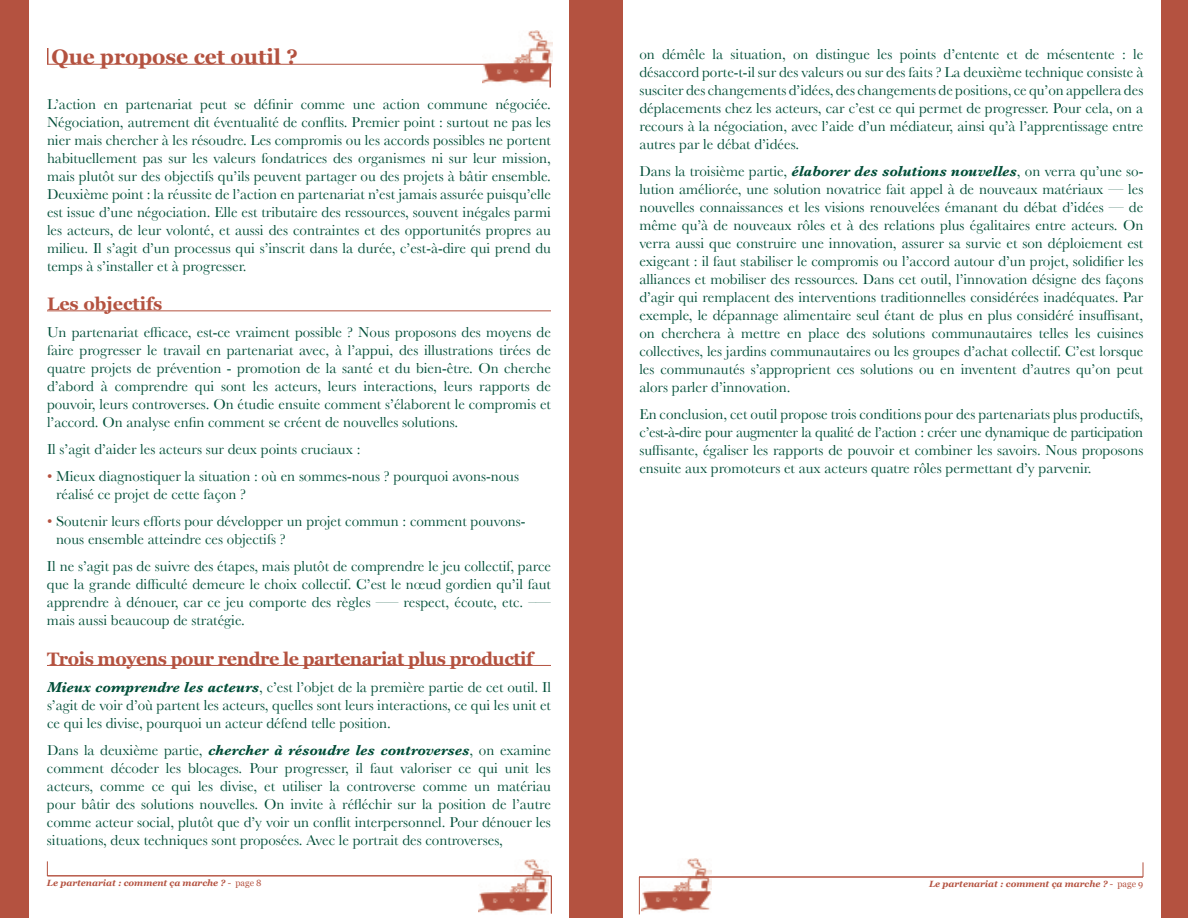
<style>
.page{position:relative;width:1188px;height:918px;background:#fff}
.page>*{position:absolute;margin:0;border:0;box-sizing:border-box;transform-origin:0 0}
.t1{font:700 21px "Georgia";color:#b45240}
.t2{font:700 18px "Georgia";letter-spacing:-.025em;color:#b45240}
.t3{font:700 18px "Georgia";color:#b45240}
.t4{font:15px/18px "Baskerville";color:#004e38;text-align:justify}
.t5{font:italic 700 9px "Georgia";color:#b45240}
.s1{color:#b45240}
.s2{font-weight:700;font-style:italic}
.s3{font-weight:400;font-style:normal}
</style>
<div class="page">
<div style="left:0;top:0;width:29px;height:918px;background:#b45240"></div>
<div style="left:596px;top:0;width:27px;height:918px;background:#b45240"></div>
<div style="left:569px;top:0;width:27px;height:918px;background:#b45240"></div>
<img style="left:482px;top:31px;width:70px;height:54px">
<img style="left:479px;top:859px;width:69px;height:54px">
<svg style="left:550px;top:65px;width:1px;height:22px"></svg>
<svg style="left:47px;top:48px;width:2px;height:16px"></svg>
<hr style="left:47px;top:64px;width:504px;height:1px;background:#b45240">
<hr style="left:47px;top:310px;width:504px;height:1px;background:#b45240">
<hr style="left:47px;top:665px;width:504px;height:1px;background:#b45240">
<hr style="left:47px;top:875px;width:504px;height:1px;background:#b45240">
<hr style="left:551px;top:876px;width:1px;height:37px;background:#b45240">
<svg style="left:47px;top:861px;width:1px;height:14px"></svg>
<div style="left:1161px;top:0;width:27px;height:918px;background:#b45240"></div>
<img style="left:642px;top:858px;width:70px;height:54px">
<hr style="left:639px;top:877px;width:504px;height:1px;background:#b45240">
<svg style="left:1143px;top:862px;width:1px;height:15px"></svg>
<hr style="left:639px;top:877px;width:1px;height:37px;background:#b45240">
<h1 class="t1" style="left:52px;top:45px;width:248px">Que propose cet outil ?</h1>
<p class="t4" style="left:47px;top:95px;width:506px">L’action en partenariat peut se définir comme une action commune négociée.<br>Négociation, autrement dit éventualité de conflits. Premier point : surtout ne pas les nier mais chercher à les résoudre. Les compromis ou les accords possibles ne portent habituellement pas sur les valeurs fondatrices des organismes ni sur leur mission, mais plutôt sur des objectifs qu’ils peuvent partager ou des projets à bâtir ensemble.<br>Deuxième point : la réussite de l’action en partenariat n’est jamais assurée puisqu’elle est issue d’une négociation. Elle est tributaire des ressources, souvent inégales parmi les acteurs, de leur volonté, et aussi des contraintes et des opportunités propres au milieu. Il s’agit d’un processus qui s’inscrit dans la durée, c’est-à-dire qui prend du temps à s’installer et à progresser.</p>
<p class="t3" style="left:47px;top:294px;width:117px">Les objectifs</p>
<p class="t4" style="left:47px;top:323px;width:506px">Un partenariat efficace, est-ce vraiment possible ? Nous proposons des moyens de faire progresser le travail en partenariat avec, à l’appui, des illustrations tirées de quatre projets de prévention - promotion de la santé et du bien-être. On cherche d’abord à comprendre qui sont les acteurs, leurs interactions, leurs rapports de pouvoir, leurs controverses. On étudie ensuite comment s’élaborent le compromis et l’accord. On analyse enfin comment se créent de nouvelles solutions.</p>
<p class="t4" style="left:47px;top:440px;width:315px">Il s’agit d’aider les acteurs sur deux points cruciaux :</p>
<p class="t4" style="left:56px;top:467px;width:465px;text-indent:-9px"><span class="s1">•</span> Mieux diagnostiquer la situation : où en sommes-nous ? pourquoi avons-nous réalisé ce projet de cette façon ?</p>
<p class="t4" style="left:56px;top:512px;width:471px;text-indent:-9px"><span class="s1">•</span> Soutenir leurs efforts pour développer un projet commun : comment pouvons&shy;nous ensemble atteindre ces objectifs ?</p>
<p class="t4" style="left:47px;top:557px;width:505px">Il ne s’agit pas de suivre des étapes, mais plutôt de comprendre le jeu collectif, parce que la grande difficulté demeure le choix collectif. C’est le nœud gordien qu’il faut apprendre à dénouer, car ce jeu comporte des règles –— respect, écoute, etc. –— mais aussi beaucoup de stratégie.</p>
<p class="t2" style="left:47px;top:649px;width:488px">Trois moyens pour rendre le partenariat plus productif</p>
<p class="t4" style="left:47px;top:678px;width:505px"><span class="s2">Mieux comprendre les acteurs</span>, c’est l’objet de la première partie de cet outil. Il s’agit de voir d’où partent les acteurs, quelles sont leurs interactions, ce qui les unit et ce qui les divise, pourquoi un acteur défend telle position.</p>
<p class="t4" style="left:47px;top:741px;width:506px">Dans la deuxième partie, <span class="s2">chercher à résoudre les controverses</span>, on examine comment décoder les blocages. Pour progresser, il faut valoriser ce qui unit les acteurs, comme ce qui les divise, et utiliser la controverse comme un matériau pour bâtir des solutions nouvelles. On invite à réfléchir sur la position de l’autre comme acteur social, plutôt que d’y voir un conflit interpersonnel. Pour dénouer les situations, deux techniques sont proposées. Avec le portrait des controverses,</p>
<p class="t5" style="left:47px;top:878px;width:216px">Le partenariat : comment ça marche ? <span class="s3">- page 8</span></p>
<p class="t4" style="left:639px;top:45px;width:505px">on démêle la situation, on distingue les points d’entente et de mésentente : le désaccord porte-t-il sur des valeurs ou sur des faits ? La deuxième technique consiste à susciter des changements d’idées, des changements de positions, ce qu’on appellera des déplacements chez les acteurs, car c’est ce qui permet de progresser. Pour cela, on a recours à la négociation, avec l’aide d’un médiateur, ainsi qu’à l’apprentissage entre autres par le débat d’idées.</p>
<p class="t4" style="left:639px;top:162px;width:506px">Dans la troisième partie, <span class="s2">élaborer des solutions nouvelles</span>, on verra qu’une so&shy;lution améliorée, une solution novatrice fait appel à de nouveaux matériaux — les nouvelles connaissances et les visions renouvelées émanant du débat d’idées — de même qu’à de nouveaux rôles et à des relations plus égalitaires entre acteurs. On verra aussi que construire une innovation, assurer sa survie et son déploiement est exigeant : il faut stabiliser le compromis ou l’accord autour d’un projet, solidifier les alliances et mobiliser des ressources. Dans cet outil, l’innovation désigne des façons d’agir qui remplacent des interventions traditionnelles considérées inadéquates. Par exemple, le dépannage alimentaire seul étant de plus en plus considéré insuffisant, on cherchera à mettre en place des solutions communautaires telles les cuisines collectives, les jardins communautaires ou les groupes d’achat collectif. C’est lorsque les communautés s’approprient ces solutions ou en inventent d’autres qu’on peut alors parler d’innovation.</p>
<p class="t4" style="left:639px;top:405px;width:505px">En conclusion, cet outil propose trois conditions pour des partenariats plus productifs, c’est-à-dire pour augmenter la qualité de l’action : créer une dynamique de participation suffisante, égaliser les rapports de pouvoir et combiner les savoirs. Nous proposons ensuite aux promoteurs et aux acteurs quatre rôles permettant d’y parvenir.</p>
<p class="t5" style="left:929px;top:879px;width:216px">Le partenariat : comment ça marche ? <span class="s3">- page 9</span></p>
</div>
